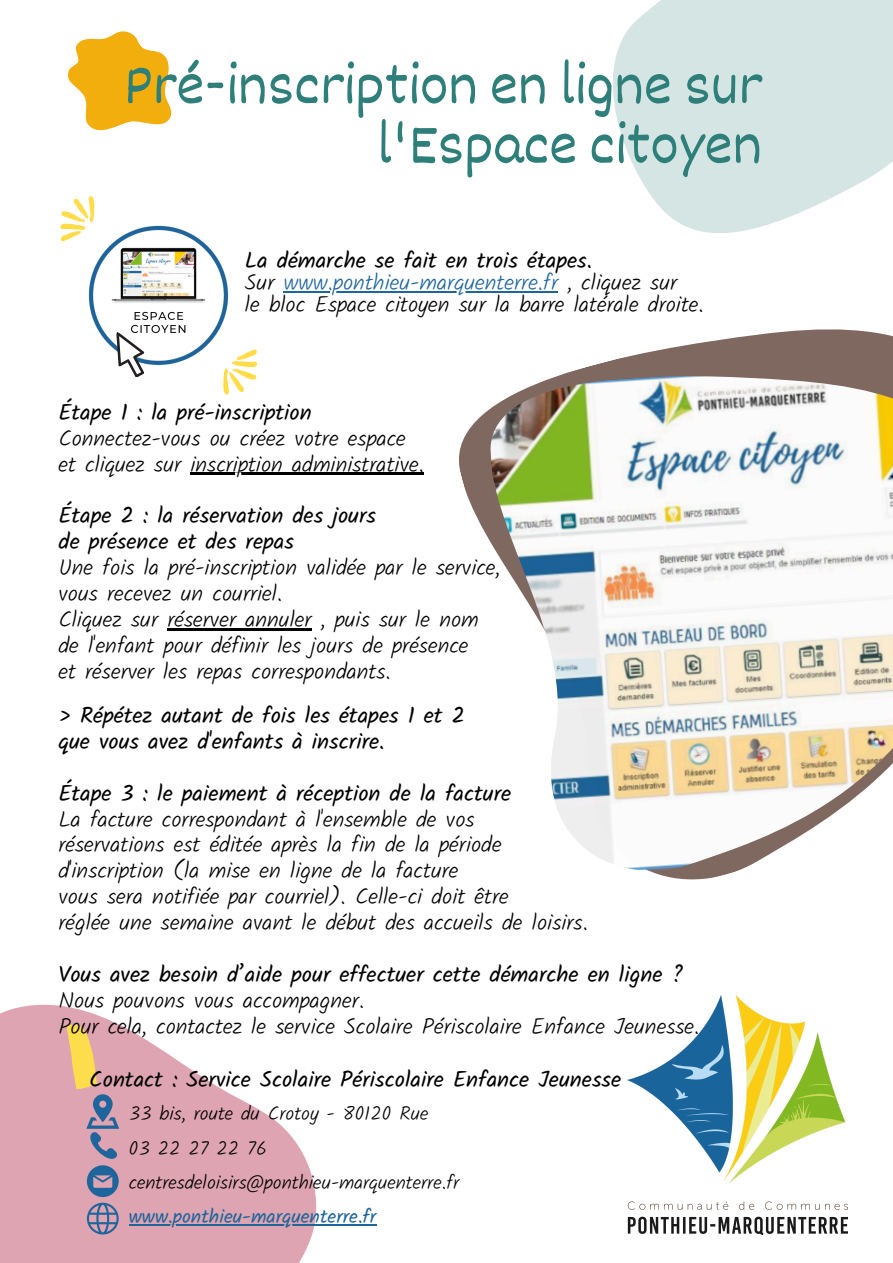
<style>
.page{position:relative;width:893px;height:1263px;background:#fff}
.page>*{position:absolute;margin:0;border:0;box-sizing:border-box;transform-origin:0 0}
.t1{font:60px/59.6px "Dekko";color:#2e7f79;text-align:right}
.t2{font:300 22.5px/25.9px "Kalam";color:#000}
.t3{font:22.5px/25.9px "Kalam";color:#000}
.t4{font:300 19.5px "Kalam";color:#000}
.t5{font:19.5px "Kalam";color:#1e659c}
.s1{font-weight:300}
.s2{font-weight:300;color:#1e659c}
.s3{font-weight:400}
</style>
<div class="page">
<svg style="left:0;top:1004px;width:317px;height:259px;fill:#dea4b1"></svg>
<svg style="left:613px;top:0;width:280px;height:233px;fill:#d5e5e4"></svg>
<img style="left:88px;top:225px;width:141px;height:141px">
<svg style="left:106px;top:332px;width:47px;height:46px"></svg>
<svg style="left:459px;top:329px;width:434px;height:551px"></svg>
<img style="left:627px;top:995px;width:220px;height:239px">
<svg style="left:60px;top:196px;width:34px;height:45px"></svg>
<svg style="left:223px;top:350px;width:34px;height:44px"></svg>
<img style="left:488px;top:370px;width:405px;height:509px">
<svg style="left:68px;top:31px;width:104px;height:100px"></svg>
<svg style="left:87px;top:1203px;width:32px;height:31px"></svg>
<svg style="left:66px;top:1022px;width:53px;height:175px;background:#c6a2a0"></svg>
<hr style="left:129px;top:1224px;width:247px;height:2px;background:#1e659c">
<hr style="left:190px;top:473px;width:234px;height:2px;background:#000">
<hr style="left:167px;top:628px;width:145px;height:2px;background:#000">
<hr style="left:284px;top:291px;width:274px;height:2px;background:#1e659c">
<p class="t1" style="left:124px;top:52px;width:640px">Pré-inscription en ligne sur l'Espace citoyen</p>
<h2 class="t3" style="left:245px;top:249px;width:434px;line-height:21.9px">La démarche se fait en trois étapes.<br><span class="s1">Sur</span> <span class="s2">www.ponthieu-marquenterre.fr</span> <span class="s1">, cliquez sur</span></h2>
<p class="t2" style="left:245px;top:291px;width:460px">le bloc Espace citoyen sur la barre latérale droite.</p>
<p class="t2" style="left:58px;top:399px;width:367px"><span class="s3">Étape 1 : la pré-inscription<br></span>Connectez-vous ou créez votre espace et cliquez sur inscription administrative.</p>
<h2 class="t3" style="left:58px;top:502px;width:443px">Étape 2 : la réservation des jours<br>de présence et des repas<br><span class="s1">Une fois la pré-inscription validée par le service,</span></h2>
<h2 class="t2" style="left:58px;top:580px;width:422px">vous recevez un courriel.<br>Cliquez sur réserver annuler , puis sur le nom de l'enfant pour définir les jours de présence et réserver les repas correspondants.</h2>
<h2 class="t3" style="left:58px;top:702px;width:408px">&gt; Répétez autant de fois les étapes 1 et 2 que vous avez d'enfants à inscrire.</h2>
<h2 class="t2" style="left:58px;top:780px;width:531px"><span class="s3">Étape 3 : le paiement à réception de la facture<br></span>La facture correspondant à l'ensemble de vos<br>réservations est éditée après la fin de la période d'inscription (la mise en ligne de la facture<br>vous sera notifiée par courriel). Celle-ci doit être<br>réglée une semaine avant le début des accueils de loisirs.</h2>
<h2 class="t2" style="left:58px;top:961px;width:642px"><span class="s3">Vous avez besoin d’aide pour effectuer cette démarche en ligne ?<br></span>Nous pouvons vous accompagner.<br>Pour cela, contactez le service Scolaire Périscolaire Enfance Jeunesse.</h2>
<p class="t3" style="left:89px;top:1066px;width:533px">Contact : Service Scolaire Périscolaire Enfance Jeunesse</p>
<p class="t4" style="left:129px;top:1102px;width:301px">33 bis, route du Crotoy - 80120 Rue</p>
<p class="t4" style="left:129px;top:1136px;width:140px">03 22 27 22 76</p>
<h2 class="t4" style="left:129px;top:1171px;width:332px">centresdeloisirs@ponthieu-marquenterre.fr</h2>
<p class="t5" style="left:129px;top:1205px;width:249px">www.ponthieu-marquenterre.fr</p>
</div>
